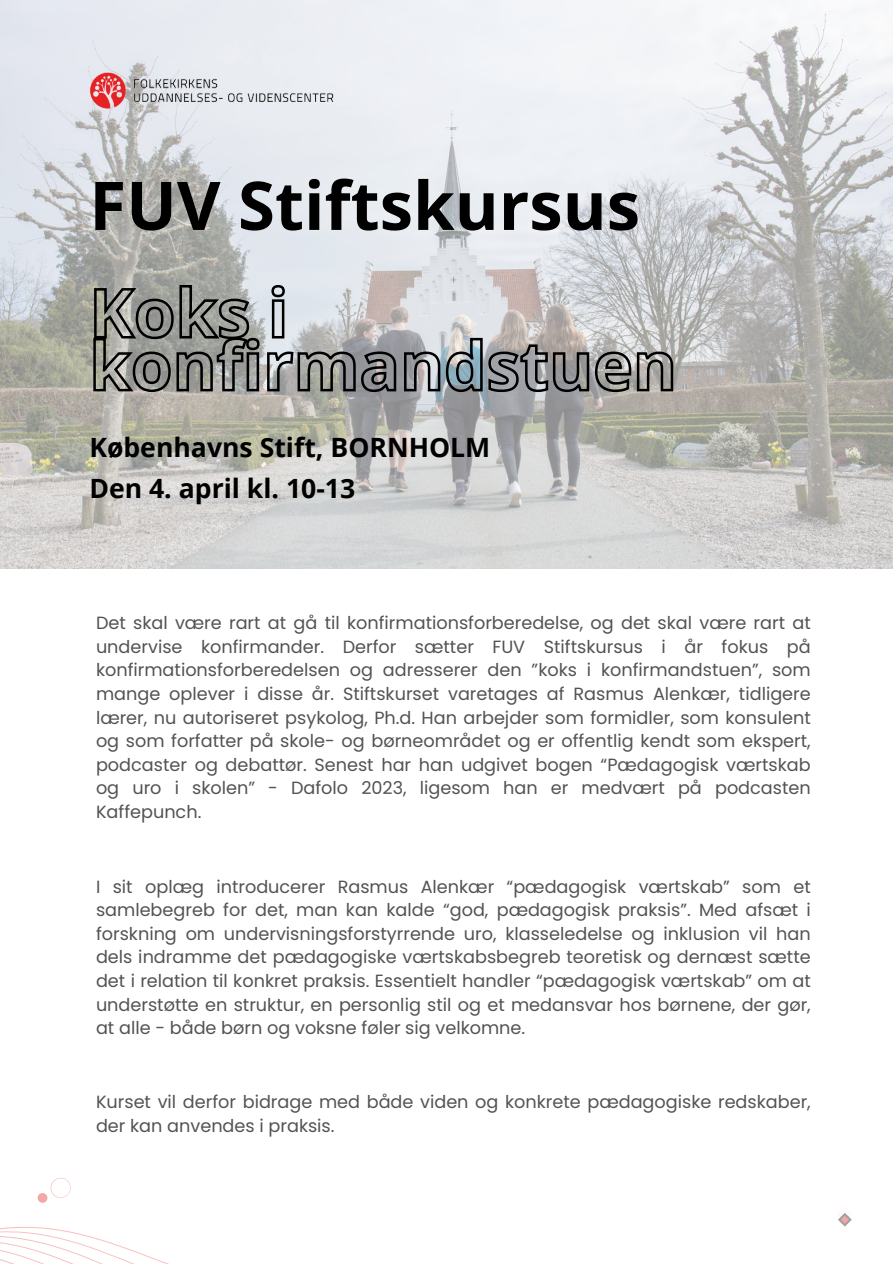
<style>
.page{position:relative;width:893px;height:1264px;background:#fff}
.page>*{position:absolute;margin:0;border:0;box-sizing:border-box;transform-origin:0 0}
.t1{font:700 67.05px "Open Sans";color:#000}
.t2{font:700 26.55px "Open Sans";color:#000}
.t3{font:17.7px/23.7px "Poppins";color:#535353;text-align:justify}
</style>
<div class="page">
<svg style="left:0;top:1177px;width:166px;height:86px"></svg>
<img style="left:0;top:0;width:892px;height:568px">
<svg style="left:837px;top:1212px;width:14px;height:14px"></svg>
<svg style="left:837px;top:1207px;width:14px;height:16px"></svg>
<img style="left:89px;top:68px;width:256px;height:43px">
<svg style="left:92px;top:284px;width:582px;height:110px;background:#9d9e9d"></svg>
<h1 class="t1" style="left:89px;top:158px;width:552px">FUV Stiftskursus</h1>
<p class="t2" style="left:89px;top:429px;width:402px">Københavns Stift, BORNHOLM</p>
<p class="t2" style="left:89px;top:469px;width:267px">Den 4. april kl. 10-13</p>
<p class="t3" style="left:96px;top:611px;width:716px">Det skal være rart at gå til konfirmationsforberedelse, og det skal være rart at undervise konfirmander. Derfor sætter FUV Stiftskursus i år fokus på konfirmationsforberedelsen og adresserer den ”koks i konfirmandstuen”, som mange oplever i disse år. Stiftskurset varetages af Rasmus Alenkær, tidligere lærer, nu autoriseret psykolog, Ph.d. Han arbejder som formidler, som konsulent og som forfatter på skole- og børneområdet og er offentlig kendt som ekspert, podcaster og debattør. Senest har han udgivet bogen “Pædagogisk værtskab og uro i skolen” - Dafolo 2023, ligesom han er medvært på podcasten Kaffepunch.</p>
<h2 class="t3" style="left:96px;top:874px;width:716px">I sit oplæg introducerer Rasmus Alenkær “pædagogisk værtskab” som et samlebegreb for det, man kan kalde “god, pædagogisk praksis”. Med afsæt i forskning om undervisningsforstyrrende uro, klasseledelse og inklusion vil han dels indramme det pædagogiske værtskabsbegreb teoretisk og dernæst sætte det i relation til konkret praksis. Essentielt handler “pædagogisk værtskab” om at understøtte en struktur, en personlig stil og et medansvar hos børnene, der gør, at alle - både børn og voksne føler sig velkomne.</h2>
<p class="t3" style="left:96px;top:1090px;width:716px">Kurset vil derfor bidrage med både viden og konkrete pædagogiske redskaber, der kan anvendes i praksis.</p>
</div>
